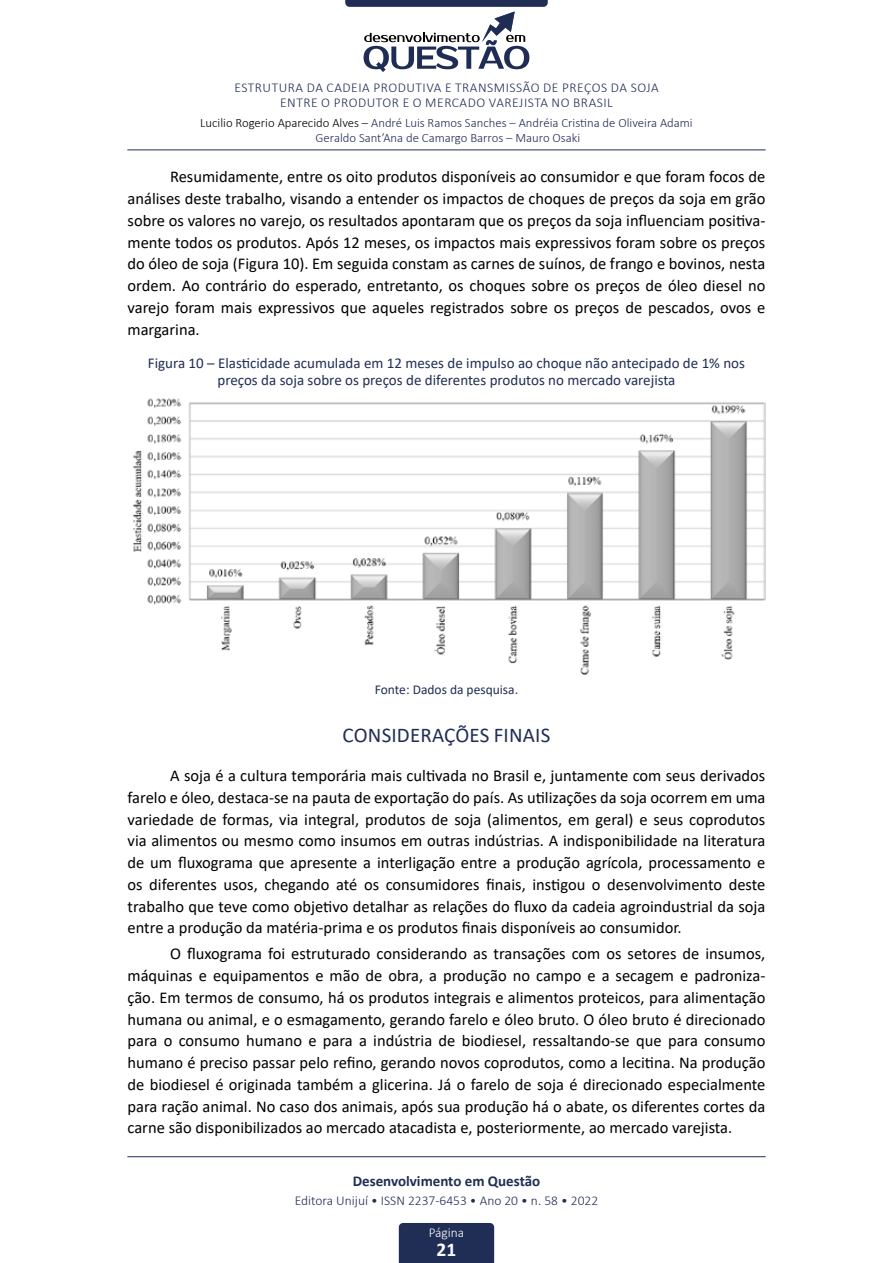
<style>
.page{position:relative;width:893px;height:1263px;background:#fff}
.page>*{position:absolute;margin:0;border:0;box-sizing:border-box;transform-origin:0 0}
.t1{font:21px "Calibri";letter-spacing:.01em;color:#202e55}
.t2{font:700 19.5px "Calibri";color:#fff}
.t3{font:16.5px/21.8px "Calibri";color:#000;text-align:justify}
.t4{font:15px/16.5px "Calibri";color:#202e55;text-align:center}
.t5{font:700 15px "Calibri";color:#202e55}
.t6{font:300 13.5px/15px "Calibri";letter-spacing:.04em;color:#202e55;text-align:center}
.t7{font:300 13.5px "Calibri";color:#202e55}
.t8{font:13.5px "Calibri";color:#202e55}
.t9{font:300 13.5px "Calibri";color:#fff}
.t10{font:300 12.75px/15px "Calibri";color:#202e55;text-align:center}
.s1{color:#000}
</style>
<div class="page">
<svg style="left:345px;top:0;width:203px;height:72px"></svg>
<hr style="left:127px;top:150px;width:639px;height:1px;background:#202e55">
<div style="left:399px;top:1223px;width:95px;height:40px;background:#202e55"></div>
<hr style="left:127px;top:1156px;width:639px;height:1px;background:#202e55">
<img style="left:133px;top:398px;width:632px;height:277px">
<p class="t6" style="left:234px;top:80px;width:426px">ESTRUTURA DA CADEIA PRODUTIVA E TRANSMISSÃO DE PREÇOS DA SOJA<br>ENTRE O PRODUTOR E O MERCADO VAREJISTA NO BRASIL</p>
<p class="t10" style="left:200px;top:115px;width:494px"><span class="s1">Lucilio Rogerio Aparecido Alves –</span> André Luis Ramos Sanches – Andréia Cristina de Oliveira Adami<br>Geraldo Sant’Ana de Camargo Barros – Mauro Osaki</p>
<p class="t3" style="left:128px;top:166px;width:639px;text-indent:43px">Resumidamente, entre os oito produtos disponíveis ao consumidor e que foram focos de análises deste trabalho, visando a entender os impactos de choques de preços da soja em grão sobre os valores no varejo, os resultados apontaram que os preços da soja influenciam positiva&shy;mente todos os produtos. Após 12 meses, os impactos mais expressivos foram sobre os preços do óleo de soja (Figura 10). Em seguida constam as carnes de suínos, de frango e bovinos, nesta ordem. Ao contrário do esperado, entretanto, os choques sobre os preços de óleo diesel no varejo foram mais expressivos que aqueles registrados sobre os preços de pescados, ovos e margarina.</p>
<p class="t4" style="left:148px;top:355px;width:599px">Figura 10 – Elasticidade acumulada em 12 meses de impulso ao choque não antecipado de 1% nos preços da soja sobre os preços de diferentes produtos no mercado varejista</p>
<p class="t8" style="left:375px;top:680px;width:145px">Fonte: Dados da pesquisa.</p>
<p class="t1" style="left:343px;top:721px;width:209px">CONSIDERAÇÕES FINAIS</p>
<p class="t3" style="left:128px;top:764px;width:639px;text-indent:43px">A soja é a cultura temporária mais cultivada no Brasil e, juntamente com seus derivados farelo e óleo, destaca-se na pauta de exportação do país. As utilizações da soja ocorrem em uma variedade de formas, via integral, produtos de soja (alimentos, em geral) e seus coprodutos via alimentos ou mesmo como insumos em outras indústrias. A indisponibilidade na literatura de um fluxograma que apresente a interligação entre a produção agrícola, processamento e os diferentes usos, chegando até os consumidores finais, instigou o desenvolvimento deste trabalho que teve como objetivo detalhar as relações do fluxo da cadeia agroindustrial da soja entre a produção da matéria-prima e os produtos finais disponíveis ao consumidor.</p>
<p class="t3" style="left:128px;top:942px;width:639px;text-indent:43px">O fluxograma foi estruturado considerando as transações com os setores de insumos, máquinas e equipamentos e mão de obra, a produção no campo e a secagem e padroniza&shy;ção. Em termos de consumo, há os produtos integrais e alimentos proteicos, para alimentação humana ou animal, e o esmagamento, gerando farelo e óleo bruto. O óleo bruto é direcionado para o consumo humano e para a indústria de biodiesel, ressaltando-se que para consumo humano é preciso passar pelo refino, gerando novos coprodutos, como a lecitina. Na produção de biodiesel é originada também a glicerina. Já o farelo de soja é direcionado especialmente para ração animal. No caso dos animais, após sua produção há o abate, os diferentes cortes da carne são disponibilizados ao mercado atacadista e, posteriormente, ao mercado varejista.</p>
<p class="t5" style="left:353px;top:1170px;width:189px">Desenvolvimento em Questão</p>
<p class="t7" style="left:295px;top:1192px;width:305px">Editora Unijuí • ISSN 2237-6453 • Ano 20 • n. 58 • 2022</p>
<p class="t9" style="left:429px;top:1224px;width:37px">Página</p>
<p class="t2" style="left:437px;top:1236px;width:21px">21</p>
</div>
